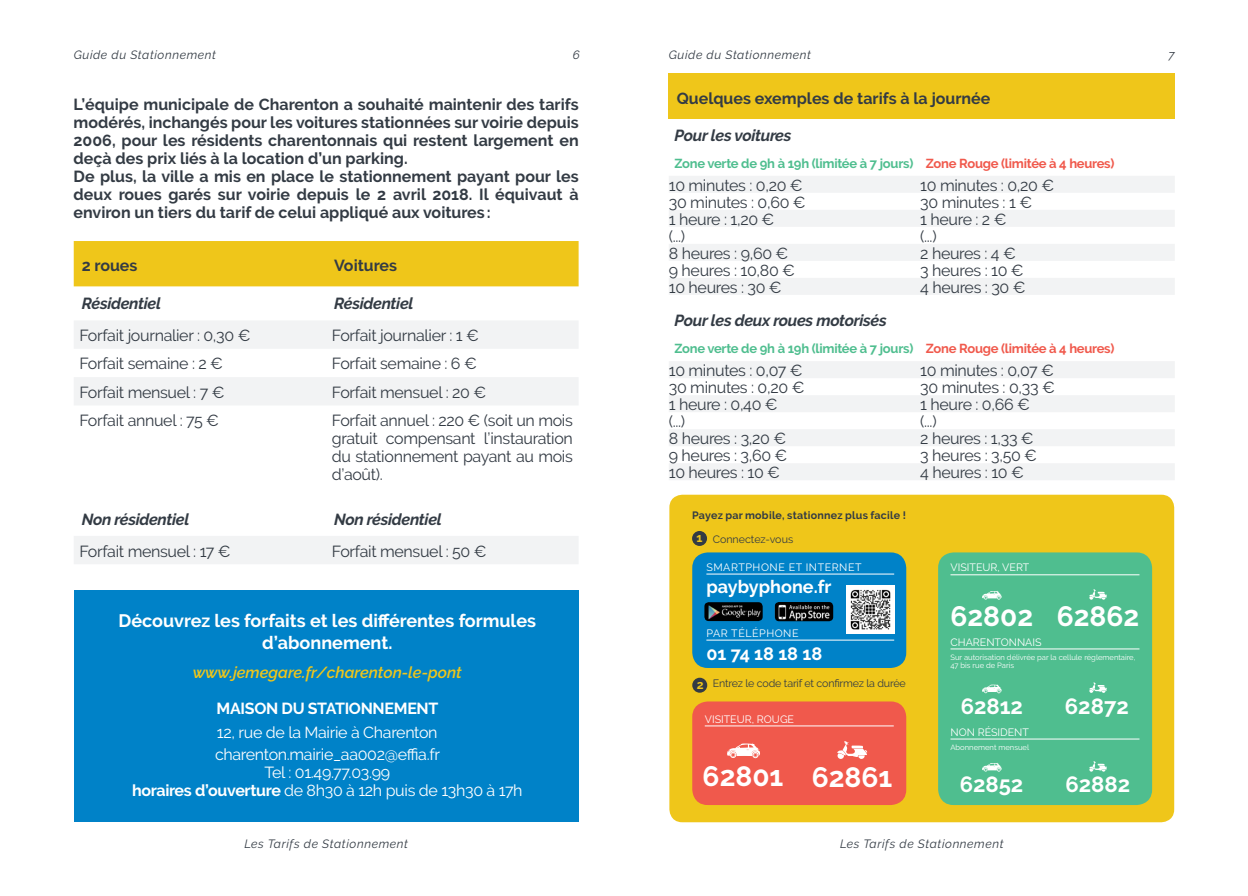
<style>
.page{position:relative;width:1248px;height:896px;background:#fff}
.page>*{position:absolute;margin:0;border:0;box-sizing:border-box;transform-origin:0 0}
.t1{font:700 28px "Raleway";color:#fff}
.t2{font:700 22px "Raleway";color:#fff}
.Sous_titre{font:700 18px/22px "Raleway";color:#fff;text-align:center}
.Texte{font:16px/18px "Raleway";letter-spacing:-.02em;color:#333b44;text-align:justify}
.Sous_titre-2{font:700 16px/18px "Raleway";color:#333b44;text-align:justify}
.Texte-2{font:16px "Raleway";letter-spacing:-.02em;color:#fff}
.Texte-3{font:italic 700 16px "Raleway";letter-spacing:-.02em;color:#333b44}
.Sous_titre-3{font:italic 600 16px "Raleway";color:#efc61a}
.Texte-4{font:700 16px "Raleway";letter-spacing:-.02em;color:#fff}
.Texte-5{font:700 13px "Raleway";letter-spacing:-.02em;color:#4fbe8f}
.Texte-6{font:700 13px "Raleway";letter-spacing:-.02em;color:#f0594c}
.t3{font:700 12.2px "Raleway";color:#efc61a}
.t4{font:italic 12px "Raleway";letter-spacing:.05em;color:#333b44}
.t5{font:10.6px "Raleway";color:#fff}
.t6{font:10.6px "Raleway";letter-spacing:-.015em;color:#333b44}
.t7{font:700 10.6px "Raleway";letter-spacing:.025em;color:#333b44}
.t8{font:10.6px "Raleway";letter-spacing:.05em;color:#fff}
.t9{font:7.6px/8px "Raleway";color:#fff}
.s1{font-weight:700}
</style>
<div class="page">
<div style="left:74px;top:590px;width:504px;height:232px;background:#0082c8"></div>
<div style="left:74px;top:241px;width:504px;height:45px;background:#efc61a"></div>
<svg style="left:74px;top:321px;width:504px;height:243px"></svg>
<div style="left:668px;top:74px;width:506px;height:45px;background:#efc61a"></div>
<svg style="left:669px;top:176px;width:505px;height:119px;fill:#f2f3f4"></svg>
<svg style="left:669px;top:361px;width:505px;height:119px;fill:#f2f3f4"></svg>
<div style="left:669px;top:495px;width:505px;height:327px;background:#efc61a;border-radius:13px"></div>
<div style="left:938px;top:552px;width:213px;height:253px;background:#4fbe8f;border-radius:16px"></div>
<hr style="left:950px;top:574px;width:189px;height:1px;background:#fff">
<hr style="left:950px;top:648px;width:189px;height:1px;background:#fff">
<hr style="left:950px;top:738px;width:189px;height:1px;background:#fff">
<svg style="left:982px;top:590px;width:19px;height:10px"></svg>
<svg style="left:982px;top:684px;width:19px;height:9px"></svg>
<svg style="left:982px;top:762px;width:19px;height:9px"></svg>
<svg style="left:1089px;top:589px;width:17px;height:11px"></svg>
<svg style="left:1089px;top:682px;width:17px;height:11px"></svg>
<svg style="left:1089px;top:761px;width:17px;height:10px"></svg>
<div style="left:692px;top:531px;width:15px;height:15px;background:#333b44;border-radius:50%"></div>
<div style="left:692px;top:552px;width:214px;height:116px;background:#0082c8;border-radius:16px"></div>
<img style="left:774px;top:602px;width:59px;height:19px">
<img style="left:704px;top:602px;width:58px;height:19px">
<hr style="left:706px;top:573px;width:188px;height:1px;background:#fff">
<hr style="left:706px;top:639px;width:188px;height:1px;background:#fff">
<img style="left:846px;top:586px;width:48px;height:47px">
<div style="left:692px;top:678px;width:15px;height:15px;background:#333b44;border-radius:50%"></div>
<div style="left:692px;top:701px;width:214px;height:104px;background:#f0594c;border-radius:16px"></div>
<svg style="left:727px;top:743px;width:33px;height:15px"></svg>
<svg style="left:837px;top:741px;width:30px;height:18px"></svg>
<hr style="left:704px;top:725px;width:189px;height:1px;background:#fff">
<p class="t4" style="left:74px;top:48px;width:144px">Guide du Stationnement</p>
<p class="t4" style="left:572px;top:48px;width:9px">6</p>
<p class="t4" style="left:668px;top:48px;width:144px">Guide du Stationnement</p>
<p class="t4" style="left:1168px;top:48px;width:8px">7</p>
<p class="Sous_titre-2" style="left:74px;top:96px;width:506px">L’équipe municipale de Charenton a souhaité maintenir des tarifs modérés, inchangés pour les voitures stationnées sur voirie depuis 2006, pour les résidents charentonnais qui restent largement en deçà des prix liés à la location d’un parking.</p>
<p class="Sous_titre-2" style="left:74px;top:168px;width:506px">De plus, la ville a mis en place le stationnement payant pour les deux roues garés sur voirie depuis le 2 avril 2018. Il équivaut à environ un tiers du tarif de celui appliqué aux voitures :</p>
<p class="Sous_titre-2" style="left:82px;top:257px;width:57px">2 roues</p>
<p class="Sous_titre-2" style="left:334px;top:257px;width:64px">Voitures</p>
<p class="Texte-3" style="left:82px;top:294px;width:81px">Résidentiel</p>
<p class="Texte-3" style="left:334px;top:294px;width:81px">Résidentiel</p>
<p class="Texte" style="left:79px;top:326px;width:173px">Forfait journalier : 0,30 €</p>
<p class="Texte" style="left:332px;top:326px;width:149px">Forfait journalier : 1 €</p>
<p class="Texte" style="left:79px;top:355px;width:145px">Forfait semaine : 2 €</p>
<p class="Texte" style="left:332px;top:355px;width:146px">Forfait semaine : 6 €</p>
<p class="Texte" style="left:79px;top:383px;width:147px">Forfait mensuel : 7 €</p>
<p class="Texte" style="left:332px;top:383px;width:156px">Forfait mensuel : 20 €</p>
<p class="Texte" style="left:79px;top:411px;width:141px">Forfait annuel : 75 €</p>
<p class="Texte" style="left:332px;top:411px;width:242px">Forfait annuel : 220 € (soit un mois gratuit compensant l’instauration du stationnement payant au mois d’août).</p>
<p class="Texte-3" style="left:82px;top:510px;width:109px">Non résidentiel</p>
<p class="Texte-3" style="left:334px;top:510px;width:109px">Non résidentiel</p>
<p class="Texte" style="left:79px;top:542px;width:153px">Forfait mensuel : 17 €</p>
<p class="Texte" style="left:332px;top:542px;width:156px">Forfait mensuel : 50 €</p>
<p class="Sous_titre" style="left:118px;top:609px;width:419px">Découvrez les forfaits et les différentes formules d’abonnement.</p>
<p class="Sous_titre-3" style="left:193px;top:663px;width:271px">www.jemegare.fr/charenton-le-pont</p>
<p class="Texte-4" style="left:216px;top:699px;width:223px">MAISON DU STATIONNEMENT</p>
<p class="Texte-2" style="left:217px;top:723px;width:222px">12, rue de la Mairie à Charenton</p>
<p class="Texte-2" style="left:215px;top:745px;width:226px">charenton.mairie_aa002@effia.fr</p>
<p class="Texte-2" style="left:264px;top:763px;width:127px">Tel : 01.49.77.03.99</p>
<p class="Texte-2" style="left:132px;top:781px;width:392px"><span class="s1">horaires d’ouverture</span> de 8h30 à 12h puis de 13h30 à 17h</p>
<p class="Sous_titre-2" style="left:676px;top:89px;width:315px">Quelques exemples de tarifs à la journée</p>
<p class="Texte-3" style="left:674px;top:126px;width:118px">Pour les voitures</p>
<p class="Texte-5" style="left:674px;top:156px;width:240px">Zone verte de 9h à 19h (limitée à 7 jours)</p>
<p class="Texte-6" style="left:925px;top:156px;width:190px">Zone Rouge (limitée à 4 heures)</p>
<p class="Texte" style="left:668px;top:176px;width:135px">10 minutes : 0,20 €</p>
<p class="Texte" style="left:920px;top:176px;width:135px">10 minutes : 0,20 €</p>
<p class="Texte" style="left:668px;top:193px;width:138px">30 minutes : 0,60 €</p>
<p class="Texte" style="left:920px;top:193px;width:113px">30 minutes : 1 €</p>
<p class="Texte" style="left:668px;top:210px;width:107px">1 heure : 1,20 €</p>
<p class="Texte" style="left:920px;top:210px;width:88px">1 heure : 2 €</p>
<p class="Texte" style="left:668px;top:227px;width:18px">(...)</p>
<p class="Texte" style="left:920px;top:227px;width:18px">(...)</p>
<p class="Texte" style="left:668px;top:244px;width:121px">8 heures : 9,60 €</p>
<p class="Texte" style="left:920px;top:244px;width:97px">2 heures : 4 €</p>
<p class="Texte" style="left:668px;top:261px;width:128px">9 heures : 10,80 €</p>
<p class="Texte" style="left:920px;top:261px;width:105px">3 heures : 10 €</p>
<p class="Texte" style="left:668px;top:278px;width:114px">10 heures : 30 €</p>
<p class="Texte" style="left:920px;top:278px;width:107px">4 heures : 30 €</p>
<p class="Texte-3" style="left:674px;top:311px;width:214px">Pour les deux roues motorisés</p>
<p class="Texte-5" style="left:674px;top:341px;width:240px">Zone verte de 9h à 19h (limitée à 7 jours)</p>
<p class="Texte-6" style="left:925px;top:341px;width:190px">Zone Rouge (limitée à 4 heures)</p>
<p class="Texte" style="left:668px;top:361px;width:135px">10 minutes : 0,07 €</p>
<p class="Texte" style="left:920px;top:361px;width:135px">10 minutes : 0,07 €</p>
<p class="Texte" style="left:668px;top:378px;width:137px">30 minutes : 0,20 €</p>
<p class="Texte" style="left:920px;top:378px;width:136px">30 minutes : 0,33 €</p>
<p class="Texte" style="left:668px;top:395px;width:110px">1 heure : 0,40 €</p>
<p class="Texte" style="left:920px;top:395px;width:111px">1 heure : 0,66 €</p>
<p class="Texte" style="left:668px;top:412px;width:18px">(...)</p>
<p class="Texte" style="left:920px;top:412px;width:18px">(...)</p>
<p class="Texte" style="left:668px;top:429px;width:119px">8 heures : 3,20 €</p>
<p class="Texte" style="left:920px;top:429px;width:115px">2 heures : 1,33 €</p>
<p class="Texte" style="left:668px;top:446px;width:120px">9 heures : 3,60 €</p>
<p class="Texte" style="left:920px;top:446px;width:118px">3 heures : 3,50 €</p>
<p class="Texte" style="left:668px;top:463px;width:113px">10 heures : 10 €</p>
<p class="Texte" style="left:920px;top:463px;width:105px">4 heures : 10 €</p>
<p class="t7" style="left:692px;top:509px;width:215px">Payez par mobile, stationnez plus facile !</p>
<p class="t3" style="left:696px;top:531px;width:8px">1</p>
<p class="t6" style="left:712px;top:533px;width:82px">Connectez-vous</p>
<p class="Sous_titre" style="left:706px;top:575px;width:126px">paybyphone.fr</p>
<p class="t8" style="left:706px;top:561px;width:157px">SMARTPHONE ET INTERNET</p>
<p class="t8" style="left:706px;top:627px;width:94px">PAR TÉLÉPHONE</p>
<p class="Sous_titre" style="left:706px;top:643px;width:117px">01 74 18 18 18</p>
<p class="t3" style="left:696px;top:677px;width:8px">2</p>
<p class="t6" style="left:712px;top:677px;width:194px">Entrez le code tarif et confirmez la durée</p>
<p class="t5" style="left:704px;top:713px;width:91px">VISITEUR, ROUGE</p>
<p class="t1" style="left:702px;top:760px;width:82px">62801</p>
<p class="t1" style="left:811px;top:761px;width:82px">62861</p>
<p class="t5" style="left:950px;top:561px;width:80px">VISITEUR, VERT</p>
<p class="t1" style="left:950px;top:600px;width:84px">62802</p>
<p class="t1" style="left:1056px;top:600px;width:84px">62862</p>
<p class="t5" style="left:950px;top:636px;width:93px">CHARENTONNAIS</p>
<p class="t9" style="left:950px;top:653px;width:186px">Sur autorisation délivrée par la cellule réglementaire,<br>47 bis rue de Paris</p>
<p class="t2" style="left:960px;top:693px;width:64px">62812</p>
<p class="t2" style="left:1064px;top:693px;width:65px">62872</p>
<p class="t5" style="left:950px;top:726px;width:80px">NON RÉSIDENT</p>
<p class="t9" style="left:950px;top:743px;width:80px">Abonnement mensuel</p>
<p class="t2" style="left:959px;top:772px;width:65px">62852</p>
<p class="t2" style="left:1065px;top:772px;width:66px">62882</p>
<p class="t4" style="left:244px;top:837px;width:165px">Les Tarifs de Stationnement</p>
<p class="t4" style="left:840px;top:837px;width:165px">Les Tarifs de Stationnement</p>
</div>
